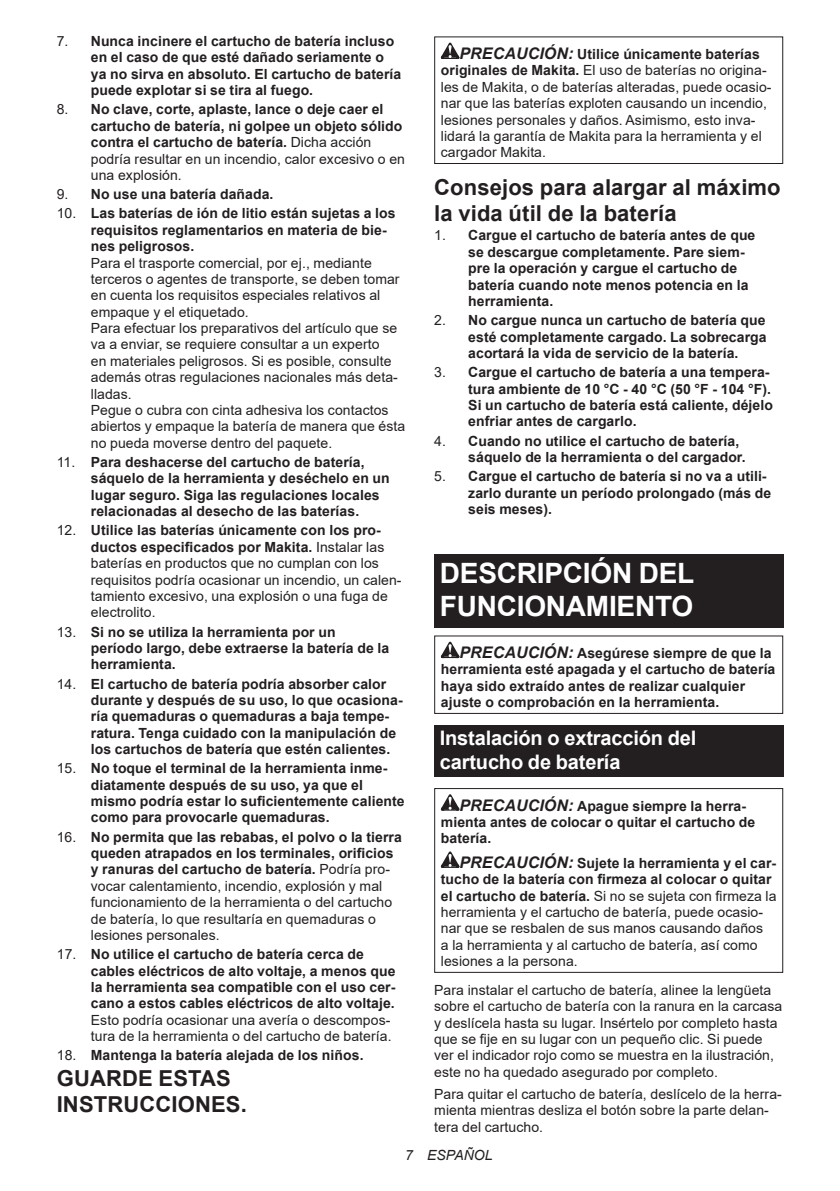
<style>
.page{position:relative;width:840px;height:1191px;background:#fff}
.page>*{position:absolute;margin:0;border:0;box-sizing:border-box;transform-origin:0 0}
.t1{font:700 28px/32.8px "Arial";letter-spacing:-.01em;color:#fff}
.t2{font:700 22px/25.8px "Arial";letter-spacing:.005em;color:#231f20}
.t3{font:700 20px/23.4px "Arial";letter-spacing:-.01em;color:#fff}
.t4{font:700 14px/16.4px "Arial";letter-spacing:.005em;color:#231f20}
.t5{font:14px/16.4px "Arial";letter-spacing:.005em;color:#231f20}
.t6{font:italic 14px "Arial";letter-spacing:.005em;color:#231f20}
.s1{font-weight:400}
.s2{font-weight:700}
.s3{font-weight:700;font-style:italic;font-size:16px}
.s4{font-style:italic;font-size:16px}
</style>
<div class="page">
<svg style="left:440px;top:43px;width:19px;height:16px"></svg>
<div style="left:434px;top:36px;width:348px;height:128px;border:1px solid #231f20"></div>
<div style="left:434px;top:553px;width:348px;height:74px;background:#231f20"></div>
<svg style="left:440px;top:641px;width:19px;height:17px"></svg>
<div style="left:434px;top:635px;width:348px;height:79px;border:1px solid #231f20"></div>
<div style="left:434px;top:725px;width:348px;height:52px;background:#231f20"></div>
<svg style="left:440px;top:794px;width:19px;height:16px"></svg>
<svg style="left:440px;top:851px;width:19px;height:17px"></svg>
<div style="left:434px;top:788px;width:348px;height:185px;border:1px solid #231f20"></div>
<p class="t4" style="left:91px;top:33px;width:312px;text-indent:-34px"><span class="s1">7.</span> Nunca incinere el cartucho de batería incluso en el caso de que esté dañado seriamente o ya no sirva en absoluto. El cartucho de batería puede explotar si se tira al fuego.</p>
<p class="t4" style="left:91px;top:101px;width:315px;text-indent:-34px"><span class="s1">8.</span> No clave, corte, aplaste, lance o deje caer el cartucho de batería, ni golpee un objeto sólido contra el cartucho de batería. <span class="s1">Dicha acción podría resultar en un incendio, calor excesivo o en una explosión.</span></p>
<p class="t4" style="left:57px;top:186px;width:218px"><span class="s1">9.</span> No use una batería dañada.</p>
<p class="t4" style="left:91px;top:205px;width:306px;text-indent:-34px"><span class="s1">10.</span> Las baterías de ión de litio están sujetas a los requisitos reglamentarios en materia de bie&shy;nes peligrosos.</p>
<p class="t5" style="left:91px;top:254px;width:316px">Para el trasporte comercial, por ej., mediante terceros o agentes de transporte, se deben tomar en cuenta los requisitos especiales relativos al empaque y el etiquetado.<br>Para efectuar los preparativos del artículo que se va a enviar, se requiere consultar a un experto<br>en materiales peligrosos. Si es posible, consulte además otras regulaciones nacionales más deta&shy;lladas.<br>Pegue o cubra con cinta adhesiva los contactos abiertos y empaque la batería de manera que ésta no pueda moverse dentro del paquete.</p>
<p class="t4" style="left:91px;top:454px;width:300px;text-indent:-34px"><span class="s1">11.</span> Para deshacerse del cartucho de batería, sáquelo de la herramienta y deséchelo en un lugar seguro. Siga las regulaciones locales relacionadas al desecho de las baterías.</p>
<p class="t5" style="left:91px;top:522px;width:312px;text-indent:-34px">12. <span class="s2">Utilice las baterías únicamente con los pro&shy;ductos especificados por Makita.</span> Instalar las baterías en productos que no cumplan con los requisitos podría ocasionar un incendio, un calen&shy;tamiento excesivo, una explosión o una fuga de electrolito.</p>
<p class="t4" style="left:91px;top:623px;width:300px;text-indent:-34px"><span class="s1">13.</span> Si no se utiliza la herramienta por un período largo, debe extraerse la batería de la herramienta.</p>
<p class="t4" style="left:91px;top:675px;width:313px;text-indent:-34px"><span class="s1">14.</span> El cartucho de batería podría absorber calor durante y después de su uso, lo que ocasiona&shy;ría quemaduras o quemaduras a baja tempe&shy;ratura. Tenga cuidado con la manipulación de los cartuchos de batería que estén calientes.</p>
<p class="t4" style="left:91px;top:760px;width:315px;text-indent:-34px"><span class="s1">15.</span> No toque el terminal de la herramienta inme&shy;diatamente después de su uso, ya que el mismo podría estar lo suficientemente caliente como para provocarle quemaduras.</p>
<p class="t5" style="left:91px;top:828px;width:312px;text-indent:-34px">16. <span class="s2">No permita que las rebabas, el polvo o la tierra queden atrapados en los terminales, orificios y ranuras del cartucho de batería.</span> Podría pro&shy;vocar calentamiento, incendio, explosión y mal funcionamiento de la herramienta o del cartucho de batería, lo que resultaría en quemaduras o lesiones personales.</p>
<p class="t4" style="left:91px;top:946px;width:306px;text-indent:-34px"><span class="s1">17.</span> No utilice el cartucho de batería cerca de cables eléctricos de alto voltaje, a menos que la herramienta sea compatible con el uso cer&shy;cano a estos cables eléctricos de alto voltaje.</p>
<p class="t5" style="left:91px;top:1011px;width:302px">Esto podría ocasionar una avería o descompos&shy;tura de la herramienta o del cartucho de batería.</p>
<p class="t4" style="left:57px;top:1047px;width:308px"><span class="s1">18.</span> Mantenga la batería alejada de los niños.</p>
<h2 class="t2" style="left:57px;top:1065px;width:191px">GUARDE ESTAS<br>INSTRUCCIONES.</h2>
<p class="t5" style="left:440px;top:46px;width:332px;text-indent:19px"><span class="s3">PRECAUCIÓN:</span> <span class="s2">Utilice únicamente baterías originales de Makita.</span> El uso de baterías no origina&shy;les de Makita, o de baterías alteradas, puede ocasio&shy;nar que las baterías exploten causando un incendio, lesiones personales y daños. Asimismo, esto inva&shy;lidará la garantía de Makita para la herramienta y el cargador Makita.</p>
<h2 class="t2" style="left:434px;top:175px;width:348px">Consejos para alargar al máximo la vida útil de la batería</h2>
<p class="t4" style="left:468px;top:227px;width:288px;text-indent:-34px"><span class="s1">1.</span> Cargue el cartucho de batería antes de que se descargue completamente. Pare siem&shy;pre la operación y cargue el cartucho de batería cuando note menos potencia en la herramienta.</p>
<p class="t4" style="left:468px;top:312px;width:300px;text-align:justify;text-indent:-34px"><span class="s1">2.</span> No cargue nunca un cartucho de batería que esté completamente cargado. La sobrecarga acortará la vida de servicio de la batería.</p>
<p class="t4" style="left:468px;top:364px;width:306px;text-indent:-34px"><span class="s1">3.</span> Cargue el cartucho de batería a una tempera&shy;tura ambiente de 10 °C - 40 °C (50 °F - 104 °F).<br>Si un cartucho de batería está caliente, déjelo enfriar antes de cargarlo.</p>
<p class="t4" style="left:468px;top:432px;width:279px;text-indent:-34px"><span class="s1">4.</span> Cuando no utilice el cartucho de batería, sáquelo de la herramienta o del cargador.</p>
<p class="t4" style="left:468px;top:468px;width:304px;text-indent:-34px"><span class="s1">5.</span> Cargue el cartucho de batería si no va a utili&shy;zarlo durante un período prolongado (más de seis meses).</p>
<h1 class="t1" style="left:439px;top:557px;width:256px">DESCRIPCIÓN DEL<br>FUNCIONAMIENTO</h1>
<p class="t4" style="left:440px;top:645px;width:336px;text-indent:19px"><span class="s4">PRECAUCIÓN:</span> Asegúrese siempre de que la herramienta esté apagada y el cartucho de batería haya sido extraído antes de realizar cualquier ajuste o comprobación en la herramienta.</p>
<h3 class="t3" style="left:439px;top:726px;width:258px">Instalación o extracción del cartucho de batería</h3>
<p class="t4" style="left:440px;top:797px;width:316px;text-indent:19px"><span class="s4">PRECAUCIÓN:</span> Apague siempre la herra&shy;mienta antes de colocar o quitar el cartucho de batería.</p>
<p class="t5" style="left:440px;top:854px;width:337px;text-indent:19px"><span class="s3">PRECAUCIÓN:</span> <span class="s2">Sujete la herramienta y el car&shy;tucho de la batería con firmeza al colocar o quitar el cartucho de batería.</span> Si no se sujeta con firmeza la herramienta y el cartucho de batería, puede ocasio&shy;nar que se resbalen de sus manos causando daños<br>a la herramienta y al cartucho de batería, así como lesiones a la persona.</p>
<p class="t5" style="left:434px;top:981px;width:349px">Para instalar el cartucho de batería, alinee la lengüeta sobre el cartucho de batería con la ranura en la carcasa y deslícela hasta su lugar. Insértelo por completo hasta que se fije en su lugar con un pequeño clic. Si puede ver el indicador rojo como se muestra en la ilustración, este no ha quedado asegurado por completo.</p>
<p class="t5" style="left:434px;top:1085px;width:349px">Para quitar el cartucho de batería, deslícelo de la herra&shy;mienta mientras desliza el botón sobre la parte delan&shy;tera del cartucho.</p>
<p class="t6" style="left:405px;top:1146px;width:89px">7 ESPAÑOL</p>
</div>
